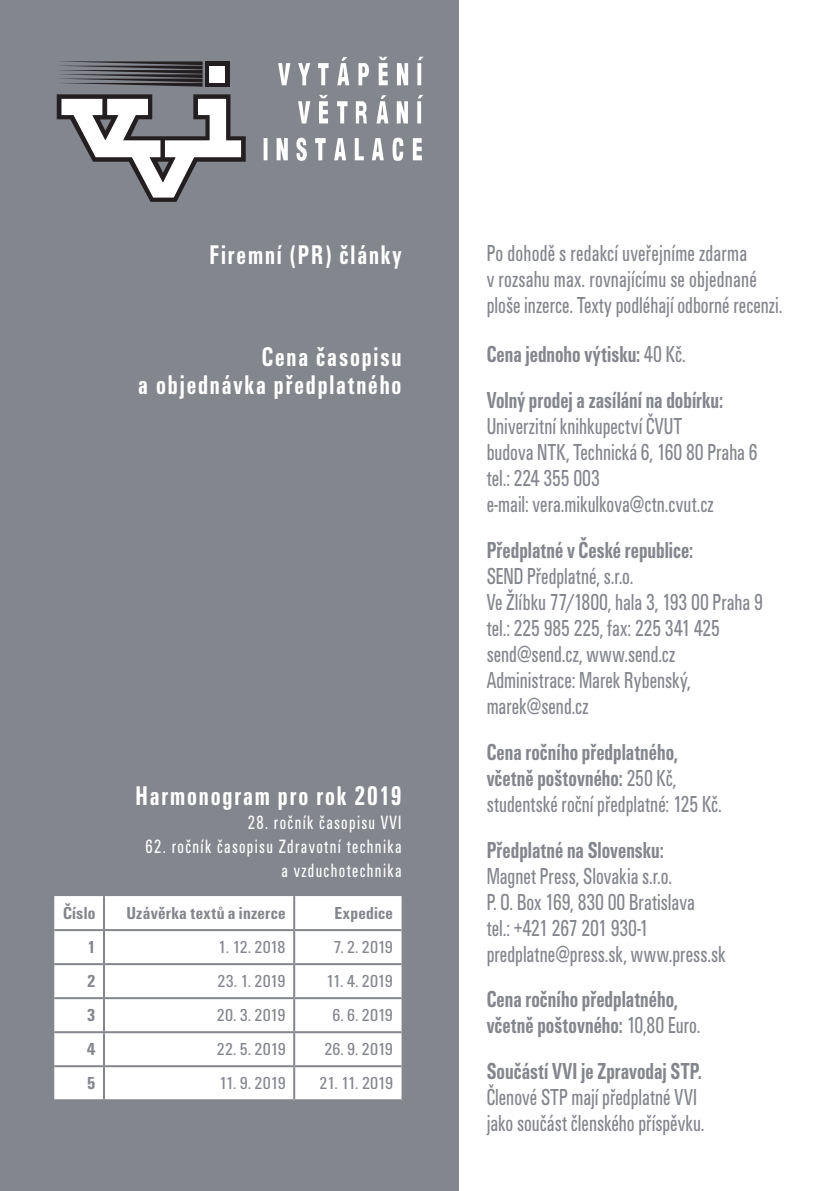
<style>
.page{position:relative;width:840px;height:1191px;background:#fff}
.page>*{position:absolute;margin:0;border:0;box-sizing:border-box;transform-origin:0 0}
.t1{font:700 condensed 28px/28px "U001 TOT";letter-spacing:.08em;color:#fff;text-align:right;scale:.83 1}
.t2{font:condensed 24px/26px "U001 TOT";color:#84868e;scale:.83 1}
.t3{font:700 condensed 24px/26px "U001 TOT";color:#84868e;scale:.83 1}
.t4{font:condensed 20px/24px "U001 TOT";letter-spacing:.08em;color:#fff;text-align:right;scale:.83 1}
.t5{font:condensed 18px "U001 TOT";letter-spacing:-.025em;color:#84868e}
.t6{font:700 condensed 18px "U001 TOT";letter-spacing:.015em;color:#84868e}
.s1{font-weight:400}
</style>
<div class="page">
<div style="left:0;top:0;width:458px;height:1191px;background:#84868e"></div>
<div style="left:54px;top:896px;width:347px;height:203px;background:#fff"></div>
<hr style="left:103px;top:896px;width:2px;height:33px;background:#84868e">
<hr style="left:293px;top:896px;width:2px;height:33px;background:#84868e">
<hr style="left:54px;top:929px;width:50px;height:2px;background:#84868e">
<hr style="left:104px;top:929px;width:190px;height:2px;background:#84868e">
<hr style="left:103px;top:931px;width:2px;height:32px;background:#84868e">
<hr style="left:294px;top:929px;width:107px;height:2px;background:#84868e">
<hr style="left:293px;top:931px;width:2px;height:32px;background:#84868e">
<hr style="left:54px;top:963px;width:50px;height:2px;background:#84868e">
<hr style="left:104px;top:963px;width:190px;height:2px;background:#84868e">
<hr style="left:103px;top:965px;width:2px;height:32px;background:#84868e">
<hr style="left:294px;top:963px;width:107px;height:2px;background:#84868e">
<hr style="left:293px;top:965px;width:2px;height:32px;background:#84868e">
<hr style="left:54px;top:997px;width:50px;height:2px;background:#84868e">
<hr style="left:104px;top:997px;width:190px;height:2px;background:#84868e">
<hr style="left:103px;top:999px;width:2px;height:32px;background:#84868e">
<hr style="left:294px;top:997px;width:107px;height:2px;background:#84868e">
<hr style="left:293px;top:999px;width:2px;height:32px;background:#84868e">
<hr style="left:54px;top:1031px;width:50px;height:2px;background:#84868e">
<hr style="left:104px;top:1031px;width:190px;height:2px;background:#84868e">
<hr style="left:103px;top:1033px;width:2px;height:32px;background:#84868e">
<hr style="left:294px;top:1031px;width:107px;height:2px;background:#84868e">
<hr style="left:293px;top:1033px;width:2px;height:32px;background:#84868e">
<hr style="left:54px;top:1065px;width:50px;height:2px;background:#84868e">
<hr style="left:104px;top:1065px;width:190px;height:2px;background:#84868e">
<hr style="left:103px;top:1067px;width:2px;height:32px;background:#84868e">
<hr style="left:294px;top:1065px;width:107px;height:2px;background:#84868e">
<hr style="left:293px;top:1067px;width:2px;height:32px;background:#84868e">
<svg style="left:263px;top:138px;width:158px;height:23px"></svg>
<svg style="left:298px;top:95px;width:125px;height:28px"></svg>
<svg style="left:278px;top:57px;width:145px;height:28px"></svg>
<div style="left:205px;top:61px;width:24px;height:26px;background:#231f20"></div>
<svg style="left:57px;top:94px;width:188px;height:108px"></svg>
<svg style="left:60px;top:61px;width:142px;height:26px"></svg>
<div style="left:209px;top:66px;width:16px;height:16px;background:#fff"></div>
<p class="t1" style="left:209px;top:241px;width:232px">Firemní (PR) články</p>
<p class="t1" style="left:138px;top:342px;width:318px">Cena časopisu<br>a objednávka předplatného</p>
<p class="t1" style="left:135px;top:781px;width:322px">Harmonogram pro rok 2019</p>
<p class="t4" style="left:247px;top:810px;width:187px">28. ročník časopisu VVI</p>
<p class="t4" style="left:145px;top:834px;width:310px">62. ročník časopisu Zdravotní technika a vzduchotechnika</p>
<p class="t6" style="left:63px;top:902px;width:34px">Číslo</p>
<p class="t6" style="left:126px;top:902px;width:161px">Uzávěrka textů a inzerce</p>
<p class="t6" style="left:334px;top:902px;width:60px">Expedice</p>
<p class="t6" style="left:87px;top:936px;width:10px">1</p>
<p class="t5" style="left:218px;top:937px;width:69px">1. 12. 2018</p>
<p class="t5" style="left:333px;top:937px;width:61px">7. 2. 2019</p>
<p class="t6" style="left:87px;top:970px;width:10px">2</p>
<p class="t5" style="left:217px;top:971px;width:69px">23. 1. 2019</p>
<p class="t5" style="left:326px;top:971px;width:68px">11. 4. 2019</p>
<p class="t6" style="left:87px;top:1004px;width:10px">3</p>
<p class="t5" style="left:217px;top:1005px;width:70px">20. 3. 2019</p>
<p class="t5" style="left:332px;top:1005px;width:62px">6. 6. 2019</p>
<p class="t6" style="left:87px;top:1039px;width:10px">4</p>
<p class="t5" style="left:217px;top:1039px;width:70px">22. 5. 2019</p>
<p class="t5" style="left:324px;top:1039px;width:70px">26. 9. 2019</p>
<p class="t6" style="left:87px;top:1073px;width:10px">5</p>
<p class="t5" style="left:219px;top:1073px;width:68px">11. 9. 2019</p>
<p class="t5" style="left:319px;top:1073px;width:75px">21. 11. 2019</p>
<p class="t2" style="left:486px;top:241px;width:358px">Po dohodě s redakcí uveřejníme zdarma<br>v rozsahu max. rovnajícímu se objednané ploše inzerce. Texty podléhají odborné recenzi.</p>
<p class="t3" style="left:486px;top:331px;width:286px;line-height:45.8px">Cena jednoho výtisku: <span class="s1">40 Kč.<br></span>Volný prodej a zasílání na dobírku:</p>
<p class="t2" style="left:486px;top:413px;width:328px">Univerzitní knihkupectví ČVUT<br>budova NTK, Technická 6, 160 80 Praha 6 tel.: 224 355 003<br>e-mail: vera.mikulkova@ctn.cvut.cz</p>
<p class="t3" style="left:486px;top:537px;width:250px">Předplatné v České republice:</p>
<p class="t2" style="left:486px;top:563px;width:334px">SEND Předplatné, s.r.o.<br>Ve Žlíbku 77/1800, hala 3, 193 00 Praha 9 tel.: 225 985 225, fax: 225 341 425 send@send.cz, www.send.cz<br>Administrace: Marek Rybenský, marek@send.cz</p>
<p class="t3" style="left:486px;top:739px;width:285px">Cena ročního předplatného, včetně poštovného: <span class="s1">250 Kč, studentské roční předplatné: 125 Kč.</span></p>
<p class="t3" style="left:486px;top:836px;width:215px">Předplatné na Slovensku:</p>
<p class="t2" style="left:486px;top:863px;width:289px">Magnet Press, Slovakia s.r.o.<br>P. O. Box 169, 830 00 Bratislava<br>tel.: +421 267 201 930-1 predplatne@press.sk, www.press.sk</p>
<p class="t3" style="left:486px;top:986px;width:259px">Cena ročního předplatného, včetně poštovného: <span class="s1">10,80 Euro.</span></p>
<p class="t3" style="left:486px;top:1058px;width:260px">Součástí VVI je Zpravodaj STP.</p>
<p class="t2" style="left:486px;top:1084px;width:264px">Členové STP mají předplatné VVI jako součást členského příspěvku.</p>
</div>
